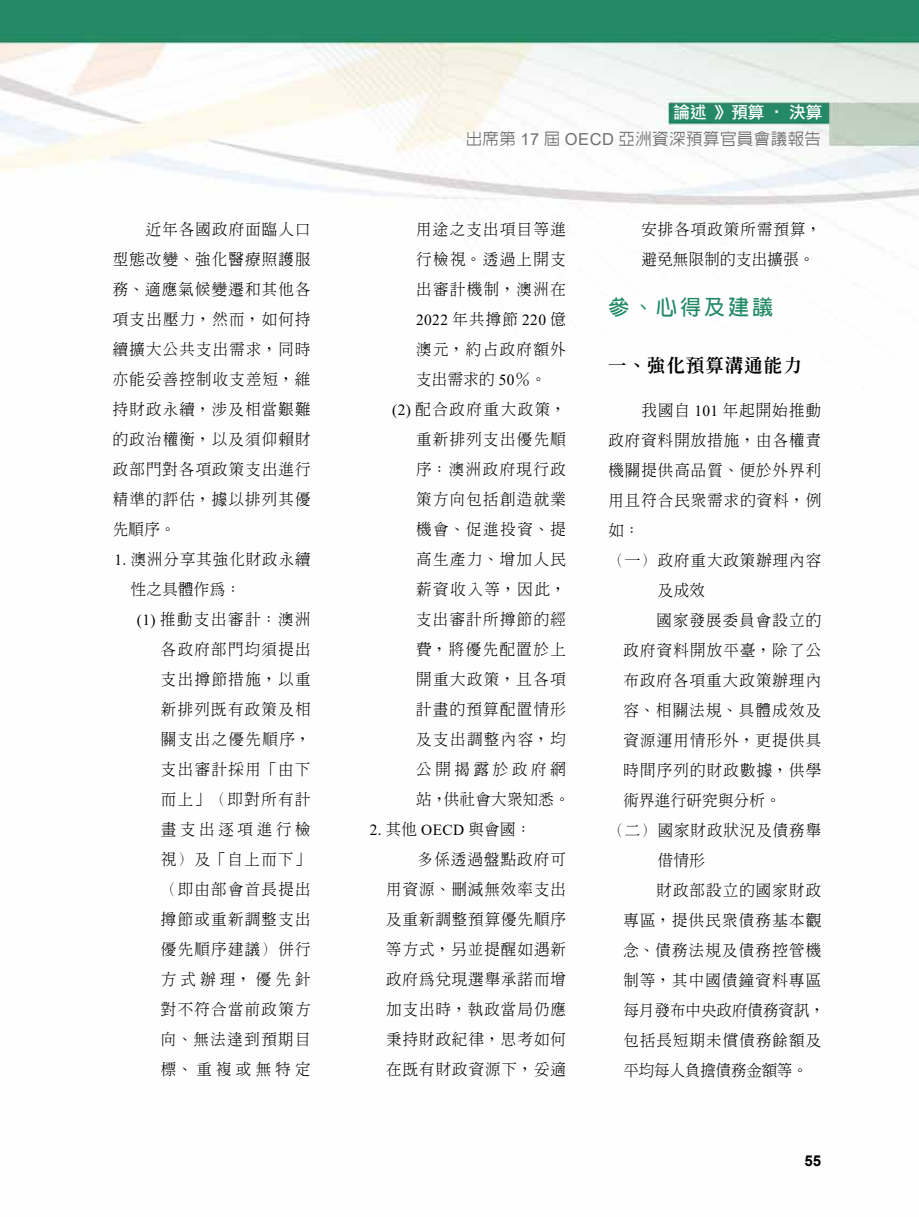
<style>
.page{position:relative;width:919px;height:1217px;background:#fff}
.page>*{position:absolute;margin:0;border:0;box-sizing:border-box;transform-origin:0 0}
.t1{font:700 21px "Lin Gothic";letter-spacing:.14em;color:#238a66}
.t2{font:800 18px "Inn Ming";letter-spacing:.08em;color:#000}
.t3{font:500 16.5px "Lin Gothic";letter-spacing:.025em;color:#727171}
.t4{font:16.5px "DF Li Hei Md WIN BF";color:#fff}
.t5{font:300 15.3px/30px "Inn Ming";letter-spacing:.085em;color:#000;text-align:justify}
.t6{font:300 15.3px "Inn Ming";letter-spacing:.11em;color:#000}
.t7{font:15.3px "Times New Roman";letter-spacing:.025em;color:#000}
.t8{font:300 15.3px/30px "Inn Ming";letter-spacing:.05em;color:#000}
.t9{font:300 15.3px "Inn Ming";letter-spacing:.025em;color:#000}
.t10{font:300 15.3px "Inn Ming";letter-spacing:.245em;color:#000}
.t11{font:300 15.3px "Inn Ming";letter-spacing:.01em;color:#000}
.t12{font:300 15.3px "Inn Ming";color:#000}
.t13{font:700 15px "Arial";color:#000}
.s1{font-family:"Times New Roman";font-weight:400}
.s2{font-family:"Arial";font-weight:400}
.s3{font-family:"Inn Ming";font-weight:300}
</style>
<div class="page">
<img style="left:0;top:0;width:918px;height:210px">
<p class="t5" style="left:113px;top:214px;width:199px;text-indent:33px">近年各國政府面臨人口型態改變、強化醫療照護服務、適應氣候變遷和其他各項支出壓力，然而，如何持續擴大公共支出需求，同時亦能妥善控制收支差短，維持財政永續，涉及相當艱難的政治權衡，以及須仰賴財政部門對各項政策支出進行精準的評估，據以排列其優先順序。</p>
<p class="t5" style="left:114px;top:544px;width:198px"><span class="s1">1.</span> 澳洲分享其強化財政永續</p>
<p class="t5" style="left:131px;top:574px;width:111px">性之具體作為：</p>
<p class="t6" style="left:137px;top:611px;width:175px"><span class="s1">(1)</span> 推動支出審計：澳洲</p>
<p class="t5" style="left:161px;top:634px;width:151px">各政府部門均須提出</p>
<p class="t5" style="left:161px;top:664px;width:151px">支出撙節措施，以重</p>
<p class="t5" style="left:161px;top:694px;width:151px">新排列既有政策及相</p>
<p class="t5" style="left:161px;top:724px;width:151px">關支出之優先順序，</p>
<p class="t5" style="left:161px;top:754px;width:151px">支出審計採用「由下</p>
<p class="t5" style="left:161px;top:784px;width:151px">而上」（即對所有計</p>
<p class="t10" style="left:161px;top:821px;width:151px">畫支出逐項進行檢</p>
<p class="t5" style="left:161px;top:844px;width:151px">視）及「自上而下」</p>
<p class="t5" style="left:161px;top:874px;width:151px">（即由部會首長提出</p>
<p class="t5" style="left:161px;top:904px;width:151px">撙節或重新調整支出</p>
<p class="t5" style="left:161px;top:934px;width:151px">優先順序建議）併行</p>
<p class="t5" style="left:161px;top:964px;width:151px">方式辦理，優先針</p>
<p class="t5" style="left:161px;top:994px;width:151px">對不符合當前政策方</p>
<p class="t5" style="left:161px;top:1024px;width:151px">向、無法達到預期目</p>
<p class="t5" style="left:161px;top:1054px;width:151px">標、重複或無特定</p>
<p class="t4" style="left:673px;top:104px;width:150px">論述 》預算 ‧ 決算</p>
<p class="t3" style="left:465px;top:130px;width:357px">出席第 <span class="s2">17</span> 屆 <span class="s2">OECD</span> 亞洲資深預算官員會議報告</p>
<p class="t5" style="left:416px;top:214px;width:151px">用途之支出項目等進行檢視。透過上開支出審計機制，澳洲在</p>
<p class="t7" style="left:416px;top:309px;width:151px">2022 <span class="s3">年共撙節</span> 220 <span class="s3">億</span></p>
<p class="t5" style="left:416px;top:334px;width:151px">澳元，約占政府額外</p>
<p class="t5" style="left:416px;top:364px;width:131px">支出需求的 <span class="s1">50</span>％。</p>
<p class="t6" style="left:392px;top:401px;width:175px"><span class="s1">(2)</span> 配合政府重大政策，</p>
<p class="t5" style="left:416px;top:424px;width:151px">重新排列支出優先順</p>
<p class="t5" style="left:416px;top:454px;width:151px">序：澳洲政府現行政</p>
<p class="t5" style="left:416px;top:484px;width:151px">策方向包括創造就業</p>
<p class="t5" style="left:416px;top:514px;width:151px">機會、促進投資、提</p>
<p class="t5" style="left:416px;top:544px;width:151px">高生產力、增加人民</p>
<p class="t5" style="left:416px;top:574px;width:151px">薪資收入等，因此，</p>
<p class="t5" style="left:416px;top:604px;width:151px">支出審計所撙節的經</p>
<p class="t5" style="left:416px;top:634px;width:151px">費，將優先配置於上</p>
<p class="t5" style="left:416px;top:664px;width:151px">開重大政策，且各項</p>
<p class="t5" style="left:416px;top:694px;width:151px">計畫的預算配置情形</p>
<p class="t5" style="left:416px;top:724px;width:151px">及支出調整內容，均</p>
<p class="t10" style="left:416px;top:761px;width:151px">公開揭露於政府網</p>
<p class="t9" style="left:416px;top:791px;width:155px">站，供社會大眾知悉。</p>
<p class="t7" style="left:369px;top:819px;width:163px">2. <span class="s3">其他</span> OECD <span class="s3">與會國：</span></p>
<p class="t5" style="left:386px;top:844px;width:181px;text-indent:-16px">　　　多係透過盤點政府可用資源、刪減無效率支出及重新調整預算優先順序等方式，另並提醒如遇新政府為兌現選舉承諾而增加支出時，執政當局仍應秉持財政紀律，思考如何在既有財政資源下，妥適</p>
<p class="t8" style="left:641px;top:214px;width:181px">安排各項政策所需預算，避免無限制的支出擴張。</p>
<h1 class="t1" style="left:608px;top:296px;width:166px">參、心得及建議</h1>
<p class="t2" style="left:608px;top:356px;width:194px">一、強化預算溝通能力</p>
<p class="t5" style="left:641px;top:395px;width:181px">我國自 <span class="s1">101</span> 年起開始推動</p>
<p class="t5" style="left:608px;top:425px;width:214px">政府資料開放措施，由各權責</p>
<p class="t5" style="left:608px;top:455px;width:214px">機關提供高品質、便於外界利</p>
<p class="t5" style="left:608px;top:485px;width:214px">用且符合民眾需求的資料，例</p>
<p class="t5" style="left:608px;top:515px;width:33px">如：</p>
<p class="t5" style="left:608px;top:545px;width:214px">（一）政府重大政策辦理內容</p>
<p class="t5" style="left:658px;top:575px;width:48px">及成效</p>
<p class="t5" style="left:656px;top:605px;width:166px">國家發展委員會設立的</p>
<p class="t5" style="left:623px;top:635px;width:199px">政府資料開放平臺，除了公</p>
<p class="t5" style="left:623px;top:665px;width:199px">布政府各項重大政策辦理內</p>
<p class="t5" style="left:623px;top:695px;width:199px">容、相關法規、具體成效及</p>
<p class="t5" style="left:623px;top:725px;width:199px">資源運用情形外，更提供具</p>
<p class="t5" style="left:623px;top:755px;width:199px">時間序列的財政數據，供學</p>
<p class="t9" style="left:623px;top:792px;width:159px">術界進行研究與分析。</p>
<p class="t5" style="left:608px;top:815px;width:214px">（二）國家財政狀況及債務舉</p>
<p class="t5" style="left:658px;top:845px;width:48px">借情形</p>
<p class="t5" style="left:656px;top:875px;width:166px">財政部設立的國家財政</p>
<p class="t5" style="left:623px;top:905px;width:199px">專區，提供民眾債務基本觀</p>
<p class="t5" style="left:623px;top:935px;width:199px">念、債務法規及債務控管機</p>
<p class="t5" style="left:623px;top:965px;width:199px">制等，其中國債鐘資料專區</p>
<p class="t11" style="left:623px;top:1002px;width:203px">每月發布中央政府債務資訊，</p>
<p class="t5" style="left:623px;top:1025px;width:199px">包括長短期未償債務餘額及</p>
<p class="t12" style="left:623px;top:1062px;width:186px">平均每人負擔債務金額等。</p>
<p class="t13" style="left:804px;top:1149px;width:18px">55</p>
</div>
